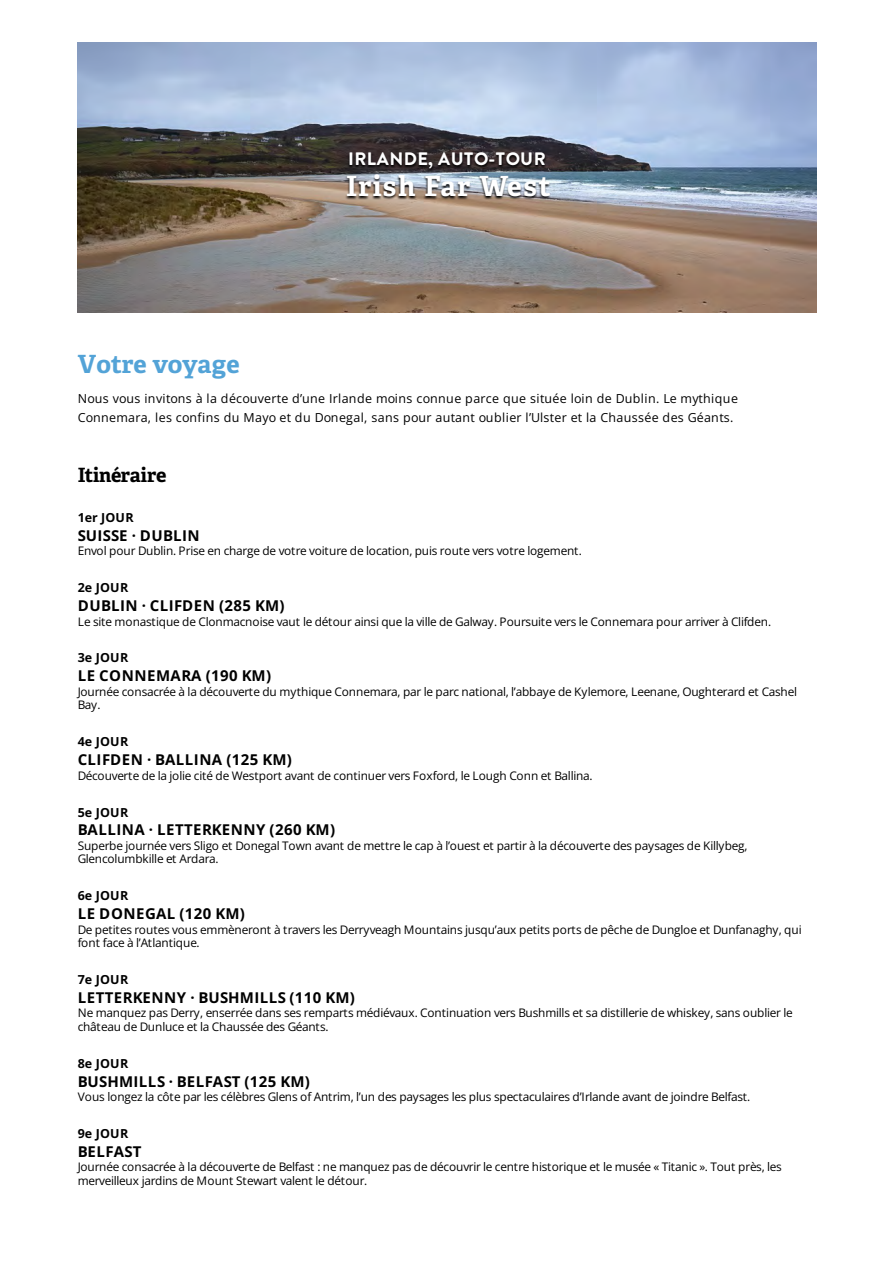
<style>
.page{position:relative;width:893px;height:1263px;background:#fff}
.page>*{position:absolute;margin:0;border:0;box-sizing:border-box;transform-origin:0 0}
.t1{font:700 36.9px "Adelle";letter-spacing:.035em;color:#fff}
.t2{font:700 33.3px "Adelle";color:#53a3d7}
.t3{font:700 26.1px "Brandon Grotesque";letter-spacing:.03em;color:#fff}
.t4{font:700 26.1px "Adelle";letter-spacing:-.01em;color:#000}
.t5{font:700 21.6px "Open Sans";letter-spacing:.025em;color:#000}
.t6{font:18px/18.9px "Open Sans";letter-spacing:.02em;color:#000}
.t7{font:700 18px "Open Sans";letter-spacing:.005em;color:#000}
.t8{font:17.1px/13.5px "Open Sans";letter-spacing:-.015em;color:#000}
</style>
<div class="page">
<img style="left:78px;top:43px;width:738px;height:270px">
<img style="left:344px;top:145px;width:206px;height:21px">
<img style="left:342px;top:166px;width:214px;height:44px">
<h3 class="t3" style="left:348px;top:141px;width:199px">IRLANDE, AUTO-TOUR</h3>
<h1 class="t1" style="left:346px;top:162px;width:206px">Irish Far West</h1>
<h2 class="t2" style="left:78px;top:342px;width:163px">Votre voyage</h2>
<p class="t6" style="left:78px;top:389px;width:662px">Nous vous invitons à la découverte d’une Irlande moins connue parce que située loin de Dublin. Le mythique<br>Connemara, les confins du Mayo et du Donegal, sans pour autant oublier l’Ulster et la Chaussée des Géants.</p>
<h3 class="t4" style="left:78px;top:458px;width:90px">Itinéraire</h3>
<p class="t7" style="left:78px;top:509px;width:57px">1er JOUR</p>
<p class="t5" style="left:78px;top:525px;width:123px">SUISSE · DUBLIN</p>
<p class="t8" style="left:78px;top:544px;width:505px">Envol pour Dublin. Prise en charge de votre voiture de location, puis route vers votre logement.</p>
<p class="t7" style="left:78px;top:579px;width:52px">2e JOUR</p>
<p class="t5" style="left:78px;top:595px;width:208px">DUBLIN · CLIFDEN (285 KM)</p>
<p class="t8" style="left:78px;top:614px;width:695px">Le site monastique de Clonmacnoise vaut le détour ainsi que la ville de Galway. Poursuite vers le Connemara pour arriver à Clifden.</p>
<p class="t7" style="left:78px;top:649px;width:52px">3e JOUR</p>
<p class="t5" style="left:78px;top:665px;width:195px">LE CONNEMARA (190 KM)</p>
<p class="t8" style="left:78px;top:684px;width:721px">Journée consacrée à la découverte du mythique Connemara, par le parc national, l’abbaye de Kylemore, Leenane, Oughterard et Cashel<br>Bay.</p>
<p class="t7" style="left:78px;top:733px;width:52px">4e JOUR</p>
<p class="t5" style="left:78px;top:749px;width:216px">CLIFDEN · BALLINA (125 KM)</p>
<p class="t8" style="left:78px;top:768px;width:516px">Découverte de la jolie cité de Westport avant de continuer vers Foxford, le Lough Conn et Ballina.</p>
<p class="t7" style="left:78px;top:803px;width:52px">5e JOUR</p>
<p class="t5" style="left:78px;top:819px;width:259px">BALLINA · LETTERKENNY (260 KM)</p>
<p class="t8" style="left:78px;top:838px;width:671px">Superbe journée vers Sligo et Donegal Town avant de mettre le cap à l’ouest et partir à la découverte des paysages de Killybeg,<br>Glencolumbkille et Ardara.</p>
<p class="t7" style="left:78px;top:887px;width:52px">6e JOUR</p>
<p class="t5" style="left:78px;top:903px;width:169px">LE DONEGAL (120 KM)</p>
<p class="t8" style="left:78px;top:922px;width:725px">De petites routes vous emmèneront à travers les Derryveagh Mountains jusqu’aux petits ports de pêche de Dungloe et Dunfanaghy, qui font face à l’Atlantique.</p>
<p class="t7" style="left:78px;top:971px;width:52px">7e JOUR</p>
<p class="t5" style="left:78px;top:987px;width:279px">LETTERKENNY · BUSHMILLS (110 KM)</p>
<p class="t8" style="left:78px;top:1006px;width:716px">Ne manquez pas Derry, enserrée dans ses remparts médiévaux. Continuation vers Bushmills et sa distillerie de whiskey, sans oublier le château de Dunluce et la Chaussée des Géants.</p>
<p class="t7" style="left:78px;top:1054px;width:52px">8e JOUR</p>
<p class="t5" style="left:78px;top:1071px;width:234px">BUSHMILLS · BELFAST (125 KM)</p>
<p class="t8" style="left:78px;top:1090px;width:674px">Vous longez la côte par les célèbres Glens of Antrim, l’un des paysages les plus spectaculaires d’Irlande avant de joindre Belfast.</p>
<p class="t7" style="left:78px;top:1125px;width:52px">9e JOUR</p>
<p class="t5" style="left:78px;top:1141px;width:65px">BELFAST</p>
<p class="t8" style="left:78px;top:1160px;width:705px">Journée consacrée à la découverte de Belfast : ne manquez pas de découvrir le centre historique et le musée « Titanic ». Tout près, les merveilleux jardins de Mount Stewart valent le détour.</p>
</div>
